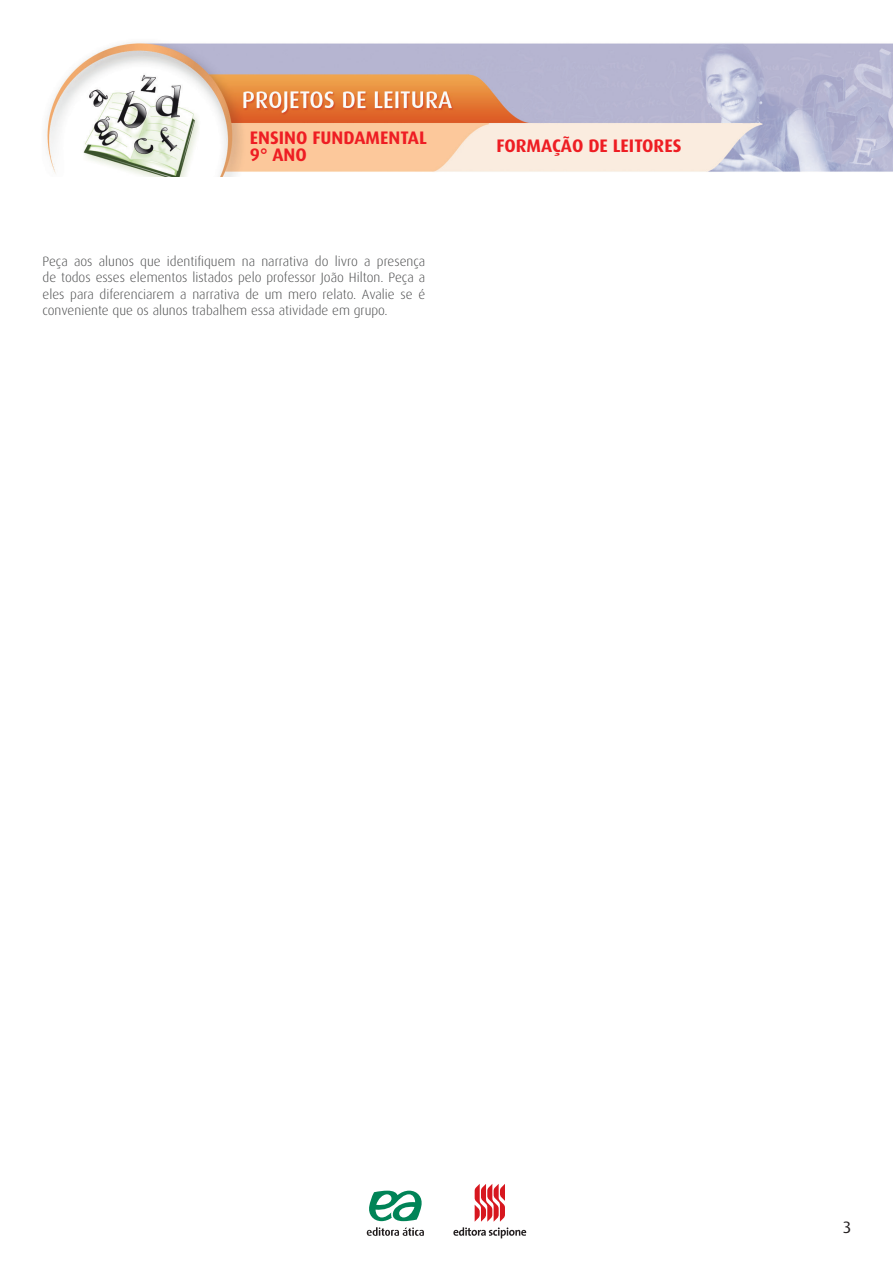
<style>
.page{position:relative;width:893px;height:1263px;background:#fff}
.page>*{position:absolute;margin:0;border:0;box-sizing:border-box;transform-origin:0 0}
.t1{font:700 18.15px/16.8px "Dax";color:#ee1d23}
.t2{font:16.5px "Dax";color:#231f20}
.t3{font:300 13.5px/16.5px "Dax";color:#4b4c4d;text-align:justify}
</style>
<div class="page">
<img style="left:46px;top:42px;width:847px;height:134px">
<svg style="left:369px;top:1191px;width:53px;height:30px"></svg>
<svg style="left:367px;top:1227px;width:57px;height:9px"></svg>
<svg style="left:453px;top:1184px;width:73px;height:54px"></svg>
<h1 class="t1" style="left:250px;top:130px;width:179px">ENSINO FUNDAMENTAL<br>9° ANO</h1>
<h1 class="t1" style="left:496px;top:138px;width:187px">FORMAÇÃO DE LEITORES</h1>
<p class="t3" style="left:43px;top:253px;width:384px">Peça aos alunos que identifiquem na narrativa do livro a presença de todos esses elementos listados pelo professor João Hilton. Peça a eles para diferenciarem a narrativa de um mero relato. Avalie se é conveniente que os alunos trabalhem essa atividade em grupo.</p>
<p class="t2" style="left:843px;top:1218px;width:10px">3</p>
</div>
